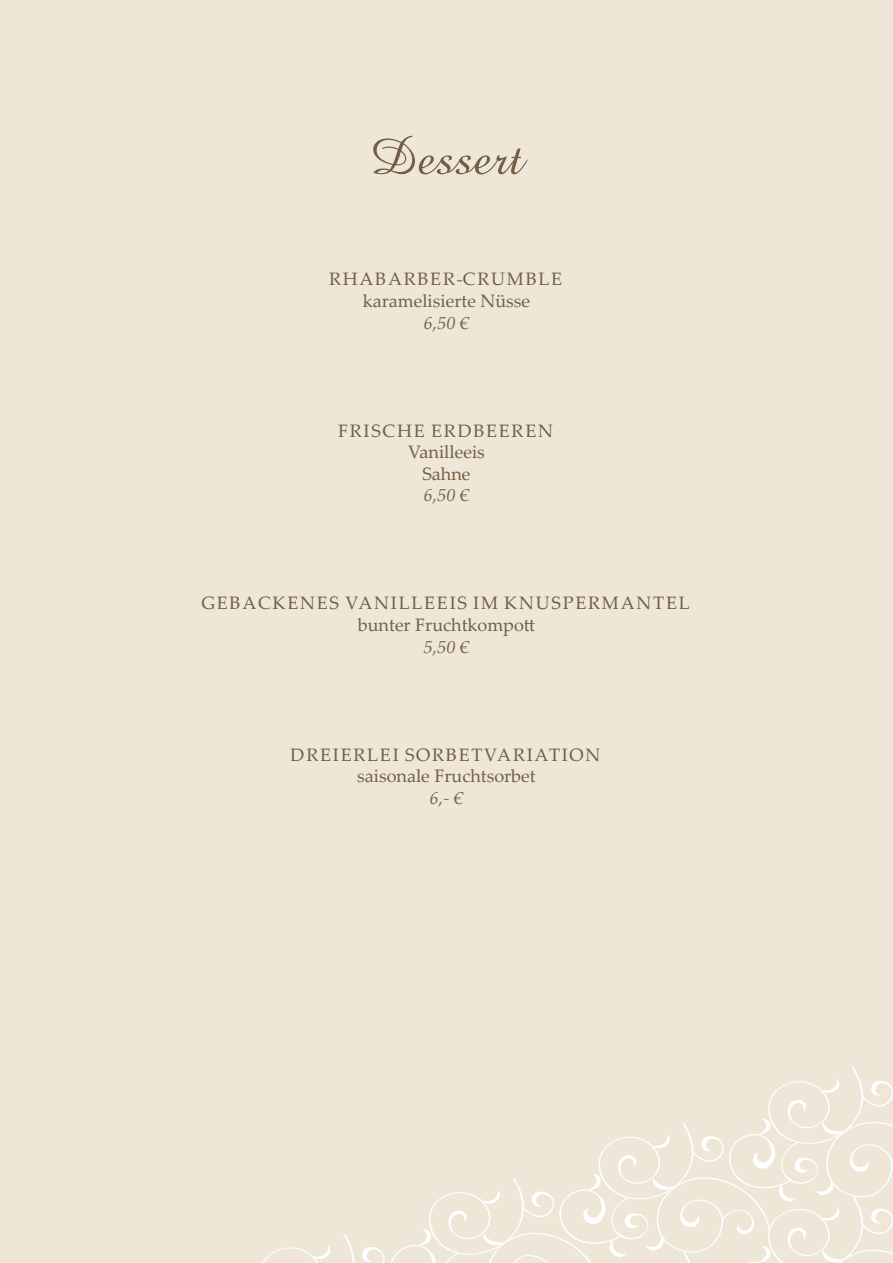
<style>
.page{position:relative;width:893px;height:1263px;background:#eee7d8}
.page>*{position:absolute;margin:0;border:0;box-sizing:border-box;transform-origin:0 0}
.t1{font:54px "Amaze Normal";color:#725e44}
.t2{font:18px/21.6px "Palatino Linotype";letter-spacing:.095em;color:#725e44;text-align:center}
.t3{font:18px/21.6px "Palatino Linotype";letter-spacing:.025em;color:#725e44;text-align:center}
.t4{font:18px/21.6px "Palatino Linotype";color:#725e44;text-align:center}
.t5{font:italic 18px "Palatino Linotype";color:#725e44}
</style>
<div class="page">
<svg style="left:262px;top:1067px;width:631px;height:196px"></svg>
<h1 class="t1" style="left:370px;top:121px;width:155px">Dessert</h1>
<p class="t4" style="left:329px;top:268px;width:235px">RHABARBER-CRUMBLE karamelisierte Nüsse</p>
<p class="t5" style="left:424px;top:310px;width:46px">6,50 €</p>
<p class="t2" style="left:338px;top:419px;width:217px">FRISCHE ERDBEEREN<br>Vanilleeis<br>Sahne</p>
<p class="t5" style="left:424px;top:482px;width:46px">6,50 €</p>
<p class="t2" style="left:201px;top:592px;width:490px">GEBACKENES VANILLEEIS IM KNUSPERMANTEL bunter Fruchtkompott</p>
<p class="t5" style="left:424px;top:634px;width:46px">5,50 €</p>
<p class="t3" style="left:291px;top:743px;width:311px">DREIERLEI SORBETVARIATION saisonale Fruchtsorbet</p>
<p class="t5" style="left:430px;top:785px;width:34px">6,- €</p>
</div>
